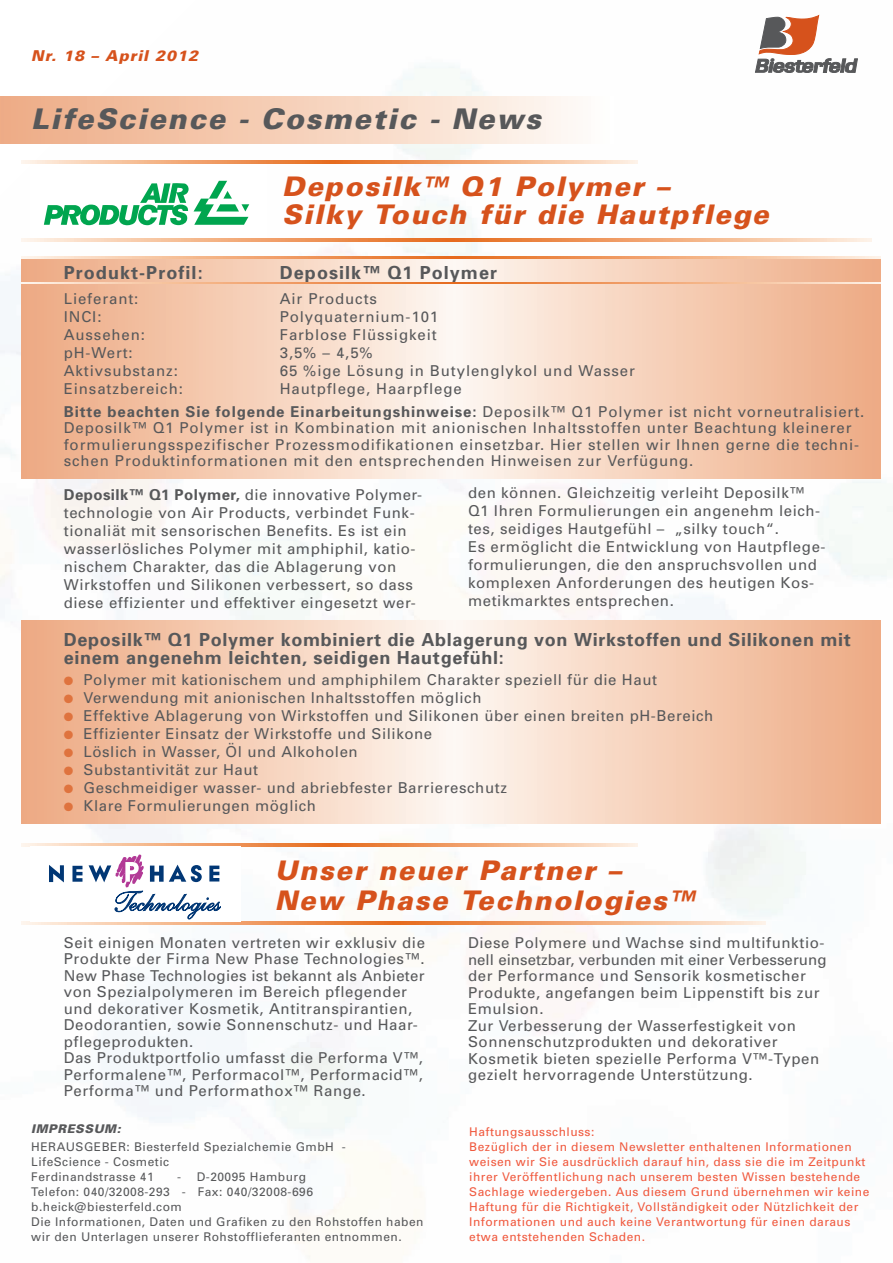
<style>
.page{position:relative;width:893px;height:1263px;background:#fff}
.page>*{position:absolute;margin:0;border:0;box-sizing:border-box;transform-origin:0 0}
.t1{font:italic 900 28.5px "Univers";letter-spacing:.065em;color:#57585a}
.t2{font:italic 900 27px/30px "Univers";letter-spacing:.065em;color:#d6521c}
.t3{font:700 18px/18px "Univers";letter-spacing:.04em;color:#57585a}
.t4{font:700 18px "Univers";letter-spacing:.06em;color:#57585a}
.t5{font:15px/16.5px "Univers";letter-spacing:.04em;color:#57585a}
.t6{font:15px/16.5px "Univers";letter-spacing:.06em;color:#57585a}
.t7{font:italic 900 15px "Univers";letter-spacing:.065em;color:#d6521c}
.t8{font:12px/15px "Univers";letter-spacing:.04em;color:#f0593e}
.t9{font:12px/15px "Univers";letter-spacing:.04em;color:#57585a}
.t10{font:italic 900 12px "Univers";letter-spacing:.045em;color:#57585a}
.s1{font-weight:700}
.s2{color:#df733e}
</style>
<div class="page">
<img style="left:0;top:14px;width:893px;height:1244px">
<svg style="left:21px;top:621px;width:859px;height:203px;background:#f5cfb8"></svg>
<svg style="left:755px;top:15px;width:102px;height:58px"></svg>
<div style="left:0;top:96px;width:613px;height:48px;background:linear-gradient(to right,#eeaa83,#fffcf9)"></div>
<svg style="left:21px;top:258px;width:859px;height:221px;background:#f5cfb8"></svg>
<svg style="left:21px;top:282px;width:859px;height:2px;background:#f1ac7c"></svg>
<svg style="left:21px;top:257px;width:859px;height:1px"></svg>
<svg style="left:21px;top:844px;width:617px;height:3px;background:#f1a979"></svg>
<svg style="left:21px;top:922px;width:744px;height:3px;background:#f1ac7c"></svg>
<div style="left:31px;top:846px;width:210px;height:76px;background:#fff"></div>
<svg style="left:72px;top:866px;width:10px;height:16px"></svg>
<svg style="left:49px;top:865px;width:15px;height:17px"></svg>
<svg style="left:89px;top:854px;width:132px;height:65px"></svg>
<div style="left:31px;top:162px;width:236px;height:76px;background:#fff"></div>
<svg style="left:44px;top:181px;width:205px;height:44px"></svg>
<svg style="left:21px;top:160px;width:617px;height:3px;background:#f1ac7c"></svg>
<svg style="left:21px;top:238px;width:851px;height:3px;background:#f1ac7c"></svg>
<p class="t7" style="left:31px;top:50px;width:168px">Nr. 18 – April 2012</p>
<h1 class="t1" style="left:31px;top:108px;width:511px">LifeScience - Cosmetic - News</h1>
<h2 class="t2" style="left:282px;top:174px;width:488px;line-height:28.5px">Deposilk™ Q1 Polymer –<br>Silky Touch für die Hautpflege</h2>
<p class="t4" style="left:64px;top:266px;width:140px">Produkt-Profil:</p>
<p class="t4" style="left:280px;top:266px;width:219px">Deposilk™ Q1 Polymer</p>
<p class="t6" style="left:64px;top:292px;width:76px">Lieferant:</p>
<p class="t6" style="left:280px;top:292px;width:99px">Air Products</p>
<p class="t5" style="left:64px;top:310px;width:39px">INCI:</p>
<p class="t6" style="left:280px;top:310px;width:160px">Polyquaternium-101</p>
<p class="t6" style="left:64px;top:328px;width:83px">Aussehen:</p>
<p class="t6" style="left:280px;top:328px;width:158px">Farblose Flüssigkeit</p>
<p class="t5" style="left:64px;top:346px;width:71px">pH-Wert:</p>
<p class="t5" style="left:280px;top:346px;width:95px">3,5% – 4,5%</p>
<p class="t6" style="left:64px;top:364px;width:116px">Aktivsubstanz:</p>
<p class="t6" style="left:280px;top:364px;width:357px">65 %ige Lösung in Butylenglykol und Wasser</p>
<p class="t6" style="left:64px;top:382px;width:121px">Einsatzbereich:</p>
<p class="t6" style="left:64px;top:379px;width:802px;line-height:22.5px;text-indent:216px">Hautpflege, Haarpflege<br><span class="s1">Bitte beachten Sie folgende Einarbeitungshinweise:</span> Deposilk™ Q1 Polymer ist nicht vorneutralisiert.</p>
<p class="t6" style="left:64px;top:421px;width:797px">Deposilk™ Q1 Polymer ist in Kombination mit anionischen Inhaltsstoffen unter Beachtung kleinerer formulierungsspezifischer Prozessmodifikationen einsetzbar. Hier stellen wir Ihnen gerne die techni&shy;schen Produktinformationen mit den entsprechenden Hinweisen zur Verfügung.</p>
<p class="t5" style="left:64px;top:487px;width:360px;line-height:18px"><span class="s1">Deposilk™ Q1 Polymer,</span> die innovative Polymer&shy;technologie von Air Products, verbindet Funk&shy;tionaliät mit sensorischen Benefits. Es ist ein wasserlösliches Polymer mit amphiphil, katio&shy;nischem Charakter, das die Ablagerung von Wirkstoffen und Silikonen verbessert, so dass diese effizienter und effektiver eingesetzt wer-</p>
<p class="t5" style="left:468px;top:485px;width:359px;line-height:18px">den können. Gleichzeitig verleiht Deposilk™ Q1 Ihren Formulierungen ein angenehm leich&shy;tes, seidiges Hautgefühl – „silky touch“.<br>Es ermöglicht die Entwicklung von Hautpflege&shy;formulierungen, die den anspruchsvollen und komplexen Anforderungen des heutigen Kos&shy;metikmarktes entsprechen.</p>
<p class="t3" style="left:64px;top:633px;width:788px">Deposilk™ Q1 Polymer kombiniert die Ablagerung von Wirkstoffen und Silikonen mit einem angenehm leichten, seidigen Hautgefühl:</p>
<p class="t5" style="left:64px;top:673px;width:595px"><span class="s2">●</span> Polymer mit kationischem und amphiphilem Charakter speziell für die Haut</p>
<p class="t5" style="left:64px;top:691px;width:419px"><span class="s2">●</span> Verwendung mit anionischen Inhaltsstoffen möglich</p>
<p class="t5" style="left:64px;top:709px;width:651px"><span class="s2">●</span> Effektive Ablagerung von Wirkstoffen und Silikonen über einen breiten pH-Bereich</p>
<p class="t5" style="left:64px;top:727px;width:370px"><span class="s2">●</span> Effizienter Einsatz der Wirkstoffe und Silikone</p>
<p class="t5" style="left:64px;top:745px;width:295px"><span class="s2">●</span> Löslich in Wasser, Öl und Alkoholen</p>
<p class="t5" style="left:64px;top:763px;width:196px"><span class="s2">●</span> Substantivität zur Haut</p>
<p class="t5" style="left:64px;top:781px;width:445px"><span class="s2">●</span> Geschmeidiger wasser- und abriebfester Barriereschutz</p>
<p class="t5" style="left:64px;top:799px;width:254px"><span class="s2">●</span> Klare Formulierungen möglich</p>
<h2 class="t2" style="left:275px;top:858px;width:421px">Unser neuer Partner –<br>New Phase Technologies™</h2>
<p class="t5" style="left:64px;top:935px;width:363px">Seit einigen Monaten vertreten wir exklusiv die Produkte der Firma New Phase Technologies™.<br>New Phase Technologies ist bekannt als Anbieter von Spezialpolymeren im Bereich pflegender und dekorativer Kosmetik, Antitranspirantien, Deodorantien, sowie Sonnenschutz- und Haar&shy;pflegeprodukten.<br>Das Produktportfolio umfasst die Performa V™, Performalene™, Performacol™, Performacid™, Performa™ und Performathox™ Range.</p>
<p class="t5" style="left:468px;top:936px;width:360px">Diese Polymere und Wachse sind multifunktio&shy;nell einsetzbar, verbunden mit einer Verbesserung der Performance und Sensorik kosmetischer Produkte, angefangen beim Lippenstift bis zur Emulsion.<br>Zur Verbesserung der Wasserfestigkeit von Sonnenschutzprodukten und dekorativer Kosmetik bieten spezielle Performa V™-Typen gezielt hervorragende Unterstützung.</p>
<p class="t10" style="left:31px;top:1124px;width:91px">IMPRESSUM:</p>
<p class="t9" style="left:31px;top:1140px;width:316px">HERAUSGEBER: Biesterfeld Spezialchemie GmbH -<br>LifeScience - Cosmetic<br>Ferdinandstrasse 41</p>
<p class="t9" style="left:31px;top:1170px;width:394px;text-indent:146px">- D-20095 Hamburg<br>Telefon: 040/32008-293 - Fax: 040/32008-696 b.heick@biesterfeld.com<br>Die Informationen, Daten und Grafiken zu den Rohstoffen haben wir den Unterlagen unserer Rohstofflieferanten entnommen.</p>
<p class="t8" style="left:469px;top:1126px;width:402px">Haftungsausschluss:<br>Bezüglich der in diesem Newsletter enthaltenen Informationen weisen wir Sie ausdrücklich darauf hin, dass sie die im Zeitpunkt ihrer Veröffentlichung nach unserem besten Wissen bestehende Sachlage wiedergeben. Aus diesem Grund übernehmen wir keine Haftung für die Richtigkeit, Vollständigkeit oder Nützlichkeit der Informationen und auch keine Verantwortung für einen daraus etwa entstehenden Schaden.</p>
</div>
